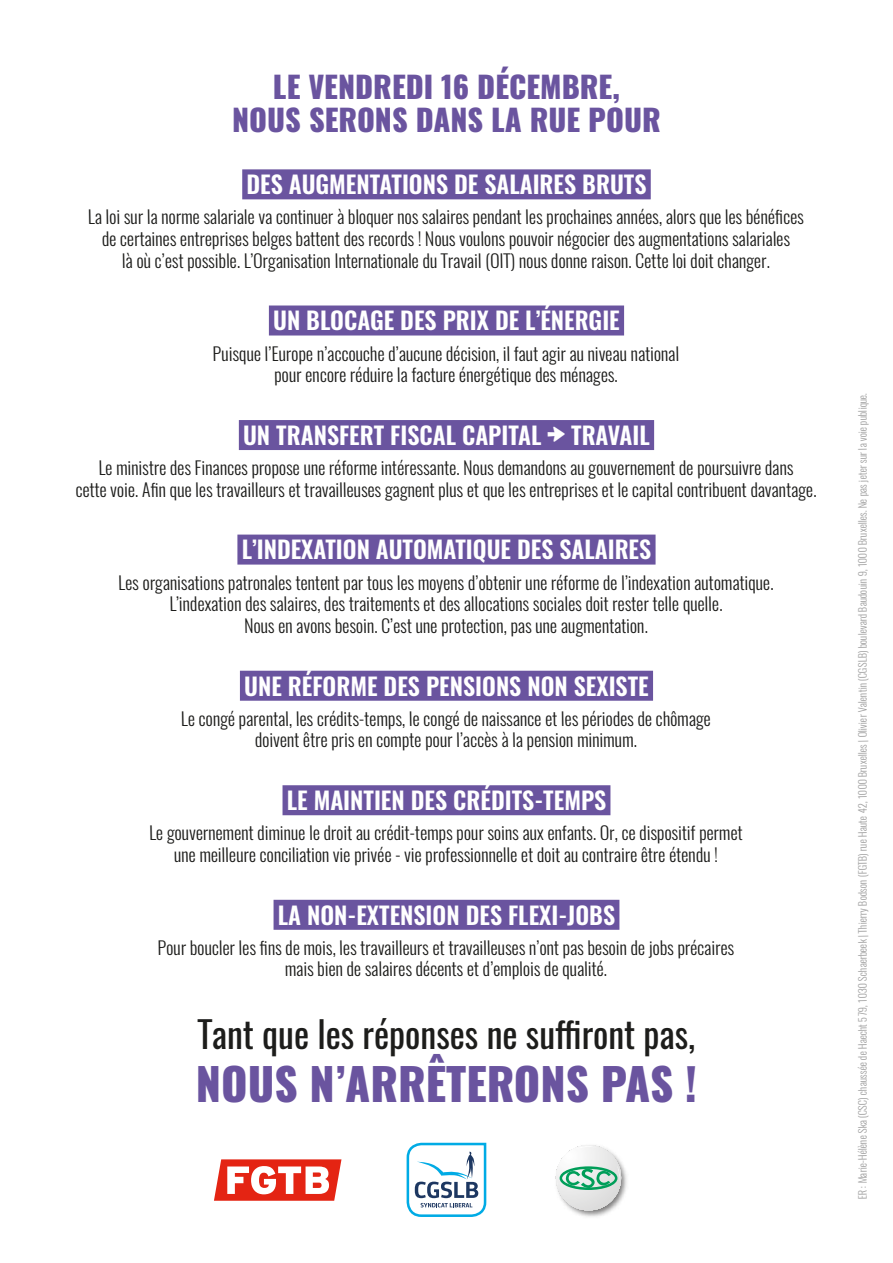
<style>
.page{position:relative;width:893px;height:1263px;background:#fff}
.page>*{position:absolute;margin:0;border:0;box-sizing:border-box;transform-origin:0 0}
.t1{font:800 44.4px "Oswald";color:#6a549f}
.t2{font:36px "Oswald";color:#1d1d1b}
.t3{font:800 30px/33px "Oswald";color:#6a549f;text-align:center}
.t4{font:600 24px "Oswald";color:#fff}
.t5{font:italic 300 18px/21.6px "Oswald";color:#1d1d1b;text-align:center}
.t6{font:italic 300 10.5px "Oswald";color:#9d9d9d}
</style>
<div class="page">
<div style="left:242px;top:169px;width:409px;height:30px;background:#6a549f"></div>
<div style="left:269px;top:305px;width:355px;height:30px;background:#6a549f"></div>
<div style="left:239px;top:420px;width:415px;height:30px;background:#6a549f"></div>
<div style="left:237px;top:535px;width:419px;height:30px;background:#6a549f"></div>
<div style="left:240px;top:671px;width:413px;height:30px;background:#6a549f"></div>
<div style="left:282px;top:785px;width:328px;height:30px;background:#6a549f"></div>
<div style="left:274px;top:900px;width:345px;height:30px;background:#6a549f"></div>
<svg style="left:214px;top:1159px;width:127px;height:42px"></svg>
<svg style="left:406px;top:1142px;width:81px;height:75px"></svg>
<img style="left:555px;top:1162px;width:72px;height:55px">
<svg style="left:556px;top:1145px;width:65px;height:65px"></svg>
<h3 class="t3" style="left:232px;top:72px;width:430px">LE VENDREDI 16 DÉCEMBRE,<br>NOUS SERONS DANS LA RUE POUR</h3>
<h3 class="t4" style="left:246px;top:172px;width:401px">DES AUGMENTATIONS DE SALAIRES BRUTS</h3>
<p class="t5" style="left:89px;top:206px;width:720px">La loisurla norme salariale va continuerà bloquernos salaires pendantles prochaines années,alors que les bénéfices de certaines entreprises belges battentdes records !Nous voulons pouvoirnégocierdes augmentations salariales<br>là où c’estpossible.L’Organisation Internationale du Travail(OIT)nous donne raison.Cette loidoitchanger.</p>
<h3 class="t4" style="left:273px;top:308px;width:348px">UN BLOCAGE DES PRIX DE L’ÉNERGIE</h3>
<p class="t5" style="left:213px;top:342px;width:471px">Puisque l’Europe n’accouche d’aucune décision,ilfautagirau niveau national pourencore réduire la facture énergétique des ménages.</p>
<h3 class="t4" style="left:243px;top:423px;width:408px">UN TRANSFERT FISCAL CAPITAL <sup>o</sup> TRAVAIL</h3>
<p class="t5" style="left:76px;top:457px;width:745px">Le ministre des Finances propose une réforme intéressante.Nous demandons au gouvernementde poursuivre dans<br>cette voie.Afin que les travailleurs ettravailleuses gagnentplus etque les entreprises etle capitalcontribuentdavantage.</p>
<h3 class="t4" style="left:242px;top:537px;width:411px">L’INDEXATION AUTOMATIQUE DES SALAIRES</h3>
<p class="t5" style="left:119px;top:571px;width:659px">Les organisations patronales tententpartous les moyens d’obtenirune réforme de l’indexation automatique.<br>L’indexation des salaires,des traitements etdes allocations sociales doitrestertelle quelle.<br>Nous en avons besoin.C’estune protection,pas une augmentation.</p>
<h3 class="t4" style="left:244px;top:673px;width:406px">UNE RÉFORME DES PENSIONS NON SEXISTE</h3>
<p class="t5" style="left:182px;top:707px;width:534px">Le congé parental,les crédits-temps,le congé de naissance etles périodes de chômage doiventêtre pris en compte pourl’accès à la pension minimum.</p>
<h3 class="t4" style="left:287px;top:788px;width:321px">LE MAINTIEN DES CRÉDITS-TEMPS</h3>
<p class="t5" style="left:150px;top:822px;width:598px">Le gouvernementdiminue le droitau crédit-temps poursoins aux enfants.Or,ce dispositif permet une meilleure conciliation vie privée -vie professionnelle etdoitau contraire être étendu !</p>
<h3 class="t4" style="left:278px;top:902px;width:339px">LA NON-EXTENSION DES FLEXI-JOBS</h3>
<p class="t5" style="left:158px;top:936px;width:581px">Pourbouclerles fins de mois,les travailleurs ettravailleuses n’ontpas besoin de jobs précaires mais bien de salaires décents etd’emplois de qualité.</p>
<h2 class="t2" style="left:198px;top:1009px;width:499px">Tant que les réponses ne suffiront pas,</h2>
<h1 class="t1" style="left:196px;top:1061px;width:503px">NOUS N’ARRÊTERONS PAS !</h1>
<p class="t6" style="left:855px;top:1199px;width:810px;rotate:-90deg">ER :Marie-Hélène Ska (CSC)chaussée de Haecht579,1030 Schaerbeek |Thierry Bodson (FGTB)rue Haute 42,1000 Bruxelles |OlivierValentin (CGSLB)boulevard Baudouin 9,1000 Bruxelles.Ne pas jetersurla voie publique.</p>
</div>
